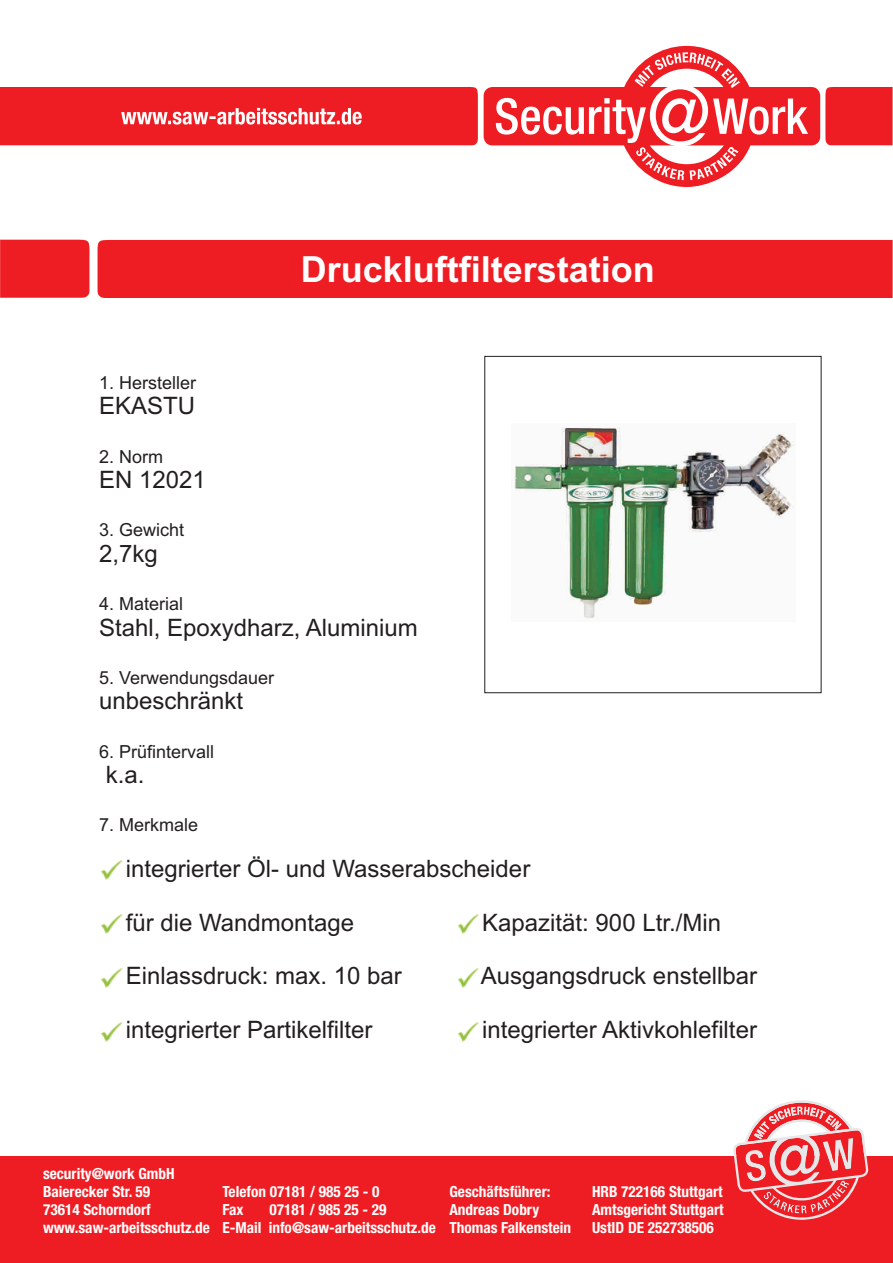
<style>
.page{position:relative;width:893px;height:1263px;background:#fff}
.page>*{position:absolute;margin:0;border:0;box-sizing:border-box;transform-origin:0 0}
.t1{font:700 36px "Arial";color:#fff}
.t2{font:24px "Arial";color:#231f20}
.t3{font:18px "Arial";color:#231f20}
.t4{font:700 condensed 15.3px/18.1px "Helvetica Neue LT Std";color:#fff}
</style>
<div class="page">
<svg style="left:484px;top:46px;width:336px;height:141px"></svg>
<svg style="left:496px;top:52px;width:312px;height:128px"></svg>
<div style="left:825px;top:87px;width:68px;height:58px;background:#ee1d23"></div>
<svg style="left:0;top:87px;width:478px;height:58px;background:#ef2b30"></svg>
<div style="left:0;top:1157px;width:893px;height:106px;background:#ee1d23"></div>
<div style="left:98px;top:240px;width:795px;height:58px;background:#ee1d23"></div>
<div style="left:0;top:239px;width:89px;height:59px;background:#ee1d23"></div>
<div style="left:485px;top:356px;width:336px;height:337px;border:1px solid #231f20"></div>
<svg style="left:733px;top:1100px;width:135px;height:120px"></svg>
<img style="left:101px;top:860px;width:22px;height:20px">
<img style="left:101px;top:914px;width:22px;height:20px">
<img style="left:101px;top:968px;width:22px;height:20px">
<img style="left:101px;top:1022px;width:22px;height:20px">
<img style="left:458px;top:914px;width:21px;height:20px">
<img style="left:458px;top:968px;width:21px;height:20px">
<img style="left:458px;top:1022px;width:21px;height:20px">
<img style="left:514px;top:427px;width:280px;height:192px">
<h1 class="t1" style="left:301px;top:255px;width:356px">Druckluftfilterstation</h1>
<p class="t3" style="left:99px;top:376px;width:99px">1. Hersteller</p>
<h2 class="t2" style="left:99px;top:397px;width:98px">EKASTU</h2>
<p class="t3" style="left:99px;top:449px;width:66px">2. Norm</p>
<h2 class="t2" style="left:99px;top:471px;width:108px">EN 12021</h2>
<p class="t3" style="left:99px;top:523px;width:87px">3. Gewicht</p>
<h2 class="t2" style="left:99px;top:544px;width:60px">2,7kg</h2>
<p class="t3" style="left:99px;top:597px;width:86px">4. Material</p>
<h2 class="t2" style="left:99px;top:618px;width:320px">Stahl, Epoxydharz, Aluminium</h2>
<p class="t3" style="left:99px;top:671px;width:177px">5. Verwendungsdauer</p>
<h2 class="t2" style="left:99px;top:692px;width:146px">unbeschränkt</h2>
<p class="t3" style="left:99px;top:744px;width:117px">6. Prüfintervall</p>
<h2 class="t2" style="left:106px;top:766px;width:40px">k.a.</h2>
<p class="t3" style="left:99px;top:818px;width:101px">7. Merkmale</p>
<h2 class="t2" style="left:126px;top:859px;width:406px">integrierter Öl- und Wasserabscheider</h2>
<h2 class="t2" style="left:126px;top:913px;width:230px">für die Wandmontage</h2>
<h2 class="t2" style="left:126px;top:967px;width:278px">Einlassdruck: max. 10 bar</h2>
<h2 class="t2" style="left:126px;top:1020px;width:248px">integrierter Partikelfilter</h2>
<h2 class="t2" style="left:482px;top:913px;width:240px">Kapazität: 900 Ltr./Min</h2>
<h2 class="t2" style="left:481px;top:967px;width:278px">Ausgangsdruck enstellbar</h2>
<h2 class="t2" style="left:482px;top:1020px;width:276px">integrierter Aktivkohlefilter</h2>
<p class="t4" style="left:43px;top:1167px;width:168px">security@work GmbH<br>Baierecker Str. 59<br>73614 Schorndorf www.saw-arbeitsschutz.de</p>
<p class="t4" style="left:222px;top:1185px;width:159px">Telefon 07181 / 985 25 - 0<br>Fax</p>
<p class="t4" style="left:222px;top:1203px;width:215px;text-align:center">07181 / 985 25 - 29<br>E-Mail info@saw-arbeitsschutz.de</p>
<p class="t4" style="left:449px;top:1185px;width:123px">Geschäftsführer:<br>Andreas Dobry<br>Thomas Falkenstein</p>
<p class="t4" style="left:592px;top:1185px;width:133px;text-align:justify">HRB 722166 Stuttgart Amtsgericht Stuttgart UstID DE 252738506</p>
</div>
